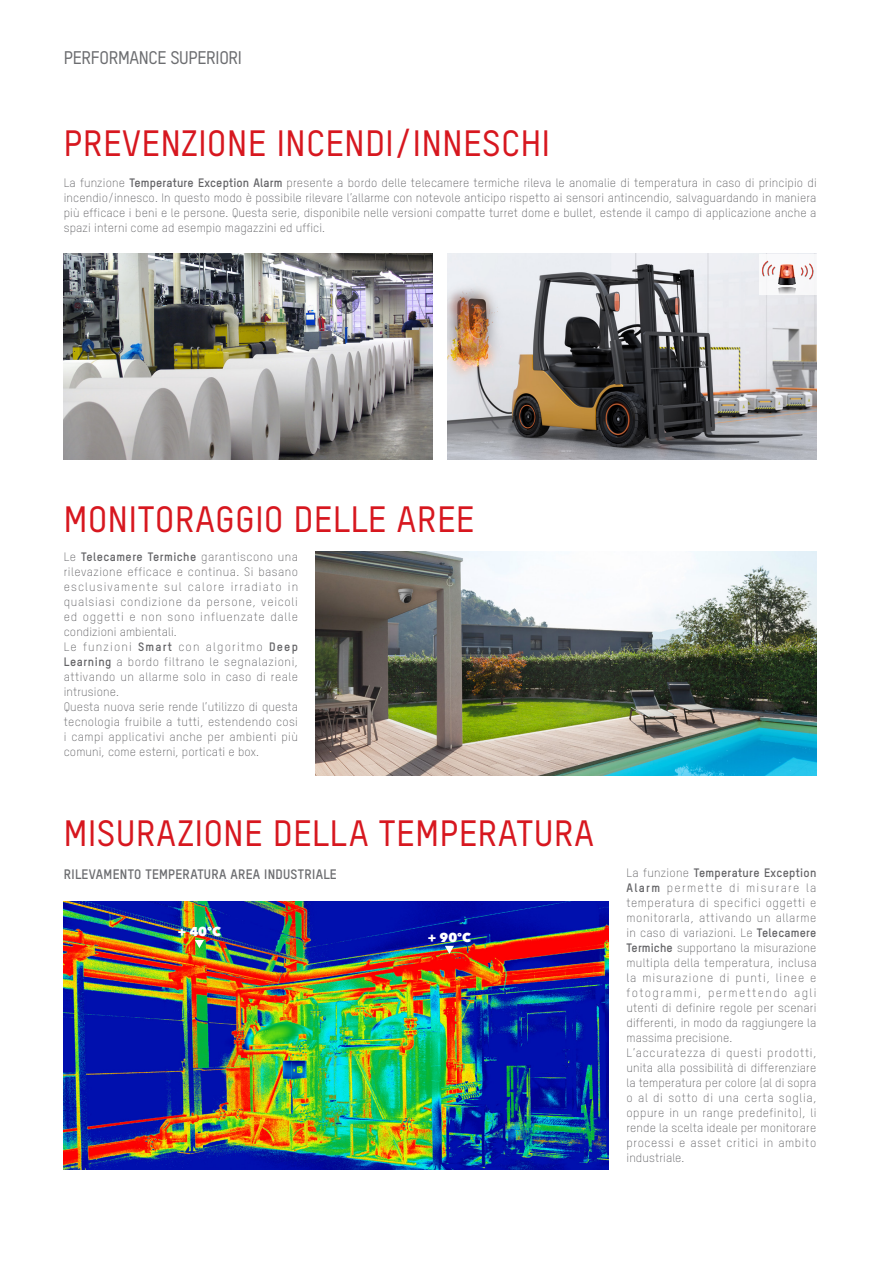
<style>
.page{position:relative;width:893px;height:1263px;background:#fff}
.page>*{position:absolute;margin:0;border:0;box-sizing:border-box;transform-origin:0 0}
.t1{font:500 36px "TSTARPRO";letter-spacing:.02em;color:#d7171f}
.t2{font:500 18px "TSTARPRO";letter-spacing:-.02em;color:#6c6d70}
.testi{font:700 13.5px "TSTARPRO";letter-spacing:.02em;color:#6c6d70}
.t3{font:800 12.75px "Avenir Next";color:#fff}
.t4{font:300 12px/15px "TSTARPRO";letter-spacing:.01em;color:#636366;text-align:justify}
.s1{font-weight:700}
</style>
<div class="page">
<img style="left:315px;top:552px;width:501px;height:224px">
<img style="left:64px;top:253px;width:369px;height:206px">
<img style="left:448px;top:253px;width:368px;height:206px">
<img style="left:64px;top:901px;width:545px;height:268px">
<svg style="left:195px;top:940px;width:9px;height:8px"></svg>
<img style="left:761px;top:294px;width:52px;height:8px">
<svg style="left:759px;top:254px;width:57px;height:40px"></svg>
<svg style="left:445px;top:946px;width:9px;height:8px"></svg>
<p class="t2" style="left:64px;top:45px;width:180px">PERFORMANCE SUPERIORI</p>
<p class="t1" style="left:64px;top:119px;width:488px">PREVENZIONE INCENDI/INNESCHI</p>
<p class="t4" style="left:64px;top:175px;width:754px">La funzione <span class="s1">Temperature Exception Alarm</span> presente a bordo delle telecamere termiche rileva le anomalie di temperatura in caso di principio di incendio/innesco. In questo modo è possibile rilevare l’allarme con notevole anticipo rispetto ai sensori antincendio, salvaguardando in maniera più efficace i beni e le persone. Questa serie, disponibile nelle versioni compatte turret dome e bullet, estende il campo di applicazione anche a spazi interni come ad esempio magazzini ed uffici.</p>
<p class="t1" style="left:64px;top:495px;width:412px">MONITORAGGIO DELLE AREE</p>
<p class="t4" style="left:64px;top:549px;width:236px">Le <span class="s1">Telecamere Termiche</span> garantiscono una rilevazione efficace e continua. Si basano esclusivamente sul calore irradiato in qualsiasi condizione da persone, veicoli ed oggetti e non sono influenzate dalle condizioni ambientali.</p>
<p class="t4" style="left:64px;top:639px;width:236px">Le funzioni <span class="s1">Smart</span> con algoritmo <span class="s1">Deep Learning</span> a bordo filtrano le segnalazioni, attivando un allarme solo in caso di reale intrusione.</p>
<p class="t4" style="left:64px;top:699px;width:236px">Questa nuova serie rende l’utilizzo di questa tecnologia fruibile a tutti, estendendo cosi i campi applicativi anche per ambienti più comuni, come esterni, porticati e box.</p>
<p class="t1" style="left:64px;top:809px;width:531px">MISURAZIONE DELLA TEMPERATURA</p>
<p class="testi" style="left:64px;top:865px;width:275px">RILEVAMENTO TEMPERATURA AREA INDUSTRIALE</p>
<p class="t3" style="left:178px;top:923px;width:45px">+ 40oC</p>
<p class="t3" style="left:428px;top:929px;width:45px">+ 90oC</p>
<p class="t4" style="left:626px;top:865px;width:192px">La funzione <span class="s1">Temperature Exception Alarm</span> permette di misurare la temperatura di specifici oggetti e monitorarla, attivando un allarme in caso di variazioni. Le <span class="s1">Telecamere Termiche</span> supportano la misurazione multipla della temperatura, inclusa la misurazione di punti, linee e fotogrammi, permettendo agli utenti di definire regole per scenari differenti, in modo da raggiungere la massima precisione.</p>
<p class="t4" style="left:626px;top:1045px;width:192px">L’accuratezza di questi prodotti, unita alla possibilità di differenziare la temperatura per colore (al di sopra o al di sotto di una certa soglia, oppure in un range predefinito), li rende la scelta ideale per monitorare processi e asset critici in ambito industriale.</p>
</div>
